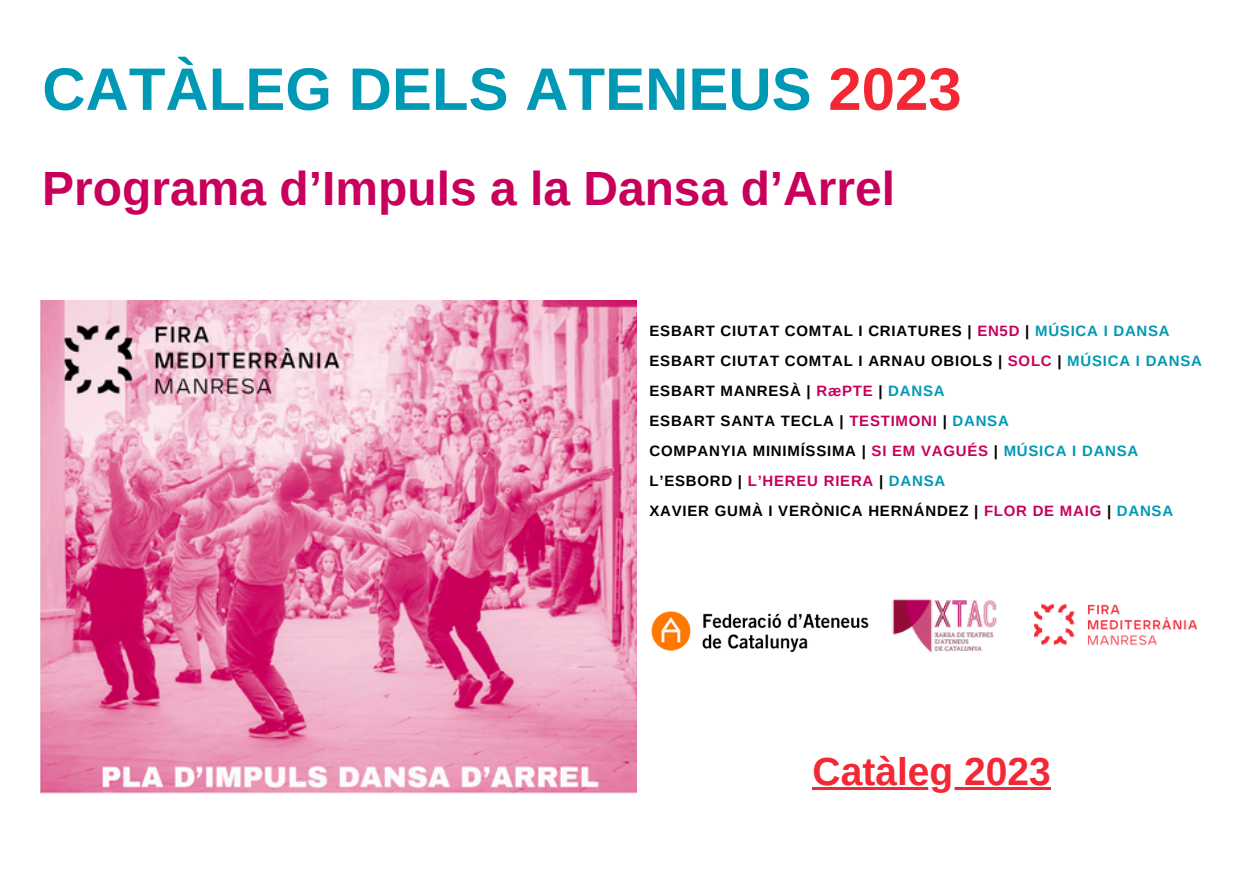
<style>
.page{position:relative;width:1258px;height:894px;background:#fff}
.page>*{position:absolute;margin:0;border:0;box-sizing:border-box;transform-origin:0 0}
.t1{font:700 60px "Arimo";color:#0099b5}
.t2{font:700 48px "Arimo";color:#c8005c}
.t3{font:700 39px "Arimo";color:#f32834}
.t4{font:700 15px/30px "Arimo";letter-spacing:.05em;color:#000}
.s1{color:#f32834}
.s2{color:#c8005c}
.s3{color:#0099b5}
</style>
<div class="page">
<img style="left:892px;top:599px;width:105px;height:54px">
<img style="left:1033px;top:604px;width:164px;height:42px">
<img style="left:636px;top:597px;width:233px;height:67px">
<img style="left:40px;top:300px;width:596px;height:493px">
<hr style="left:812px;top:786px;width:239px;height:3px;background:#f32834">
<h1 class="t1" style="left:42px;top:55px;width:921px">CATÀLEG DELS ATENEUS <span class="s1">2023</span></h1>
<h2 class="t2" style="left:42px;top:162px;width:854px">Programa d’Impuls a la Dansa d’Arrel</h2>
<p class="t4" style="left:649px;top:315px;width:554px">ESBART CIUTAT COMTAL I CRIATURES | <span class="s2">EN5D</span> | <span class="s3">MÚSICA I DANSA </span>ESBART CIUTAT COMTAL I ARNAU OBIOLS | <span class="s2">SOLC</span> | <span class="s3">MÚSICA I DANSA </span>ESBART MANRESÀ | <span class="s2">RӕPTE</span> | <span class="s3">DANSA<br></span>ESBART SANTA TECLA | <span class="s2">TESTIMONI</span> | <span class="s3">DANSA<br></span>COMPANYIA MINIMÍSSIMA | <span class="s2">SI EM VAGUÉS</span> | <span class="s3">MÚSICA I DANSA </span>L’ESBORD | <span class="s2">L’HEREU RIERA</span> | <span class="s3">DANSA<br></span>XAVIER GUMÀ I VERÒNICA HERNÁNDEZ | <span class="s2">FLOR DE MAIG</span> | <span class="s3">DANSA</span></p>
<h3 class="t3" style="left:812px;top:749px;width:240px">Catàleg 2023</h3>
</div>
